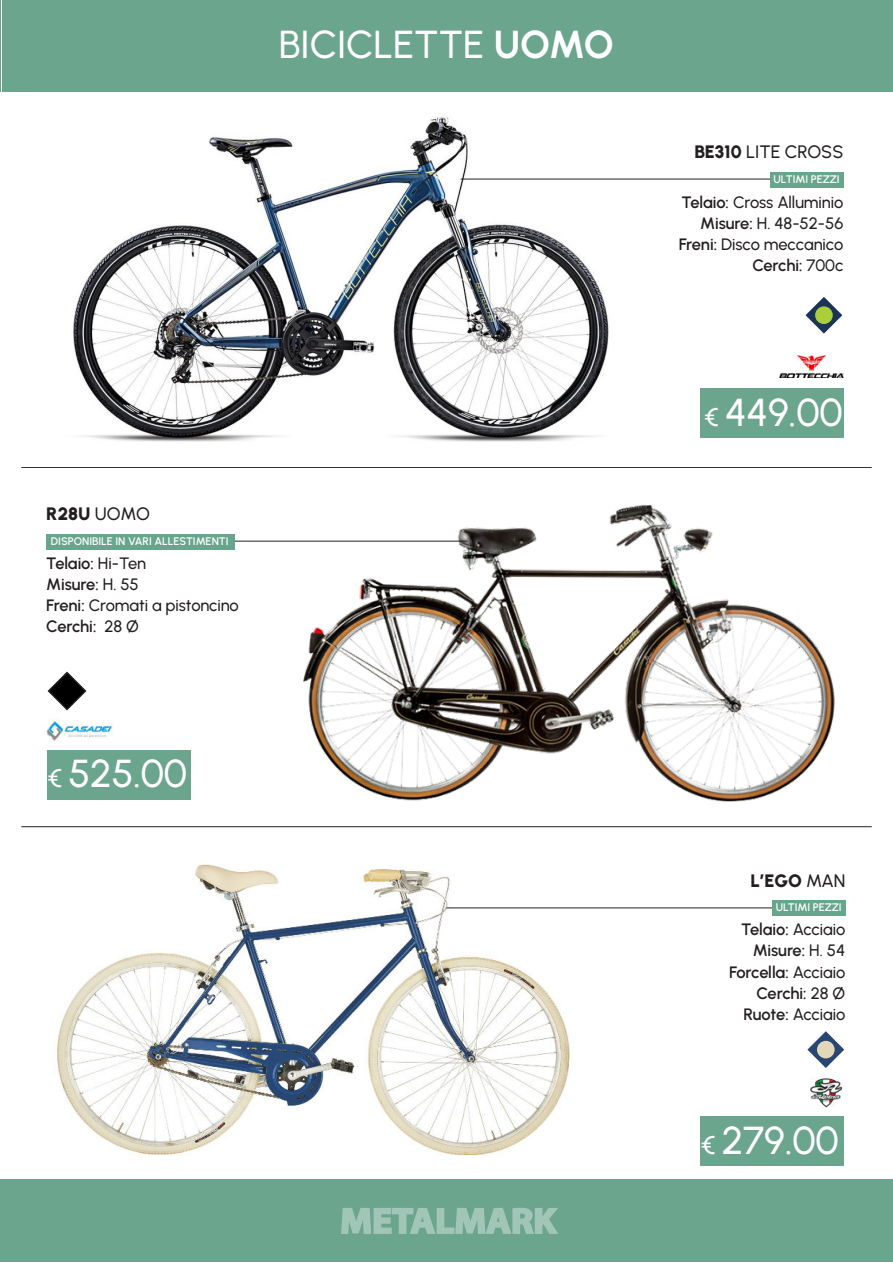
<style>
.page{position:relative;width:893px;height:1263px;background:#fff}
.page>*{position:absolute;margin:0;border:0;box-sizing:border-box;transform-origin:0 0}
.t1{font:500 39px "Urbanist";color:#fff}
.t2{font:900 18px "Urbanist";color:#231f20}
.t3{font:500 18px "Urbanist";color:#231f20}
.t4{font:500 16.5px/21px "Urbanist";letter-spacing:-.005em;color:#231f20}
.t5{font:600 16.5px/21px "Urbanist";letter-spacing:-.01em;color:#231f20;text-align:right}
.t6{font:600 10.95px "Urbanist";color:#fff}
.s1{font-weight:700}
.s2{font-weight:500}
.s3{font-weight:600}
.s4{font-size:25.5px}
.s5{font-weight:900}
</style>
<div class="page">
<hr style="left:0;top:1px;width:1px;height:91px;background:#6ba58e">
<div style="left:2px;top:1px;width:891px;height:91px;background:#6ba58e"></div>
<hr style="left:0;top:1179px;width:2px;height:83px;background:#6ba58e">
<div style="left:3px;top:1179px;width:890px;height:83px;background:#6ba58e"></div>
<svg style="left:341px;top:1208px;width:217px;height:26px"></svg>
<div style="left:700px;top:1117px;width:143px;height:49px;background:#6ba58e"></div>
<div style="left:700px;top:388px;width:143px;height:49px;background:#6ba58e"></div>
<div style="left:48px;top:750px;width:143px;height:49px;background:#6ba58e"></div>
<hr style="left:21px;top:826px;width:851px;height:1px;background:#231f20">
<hr style="left:21px;top:467px;width:851px;height:1px;background:#231f20">
<img style="left:73px;top:116px;width:554px;height:326px">
<img style="left:297px;top:504px;width:538px;height:298px">
<hr style="left:446px;top:907px;width:399px;height:1px;background:#231f20">
<hr style="left:46px;top:541px;width:422px;height:1px;background:#231f20">
<hr style="left:461px;top:179px;width:382px;height:1px;background:#231f20">
<img style="left:46px;top:719px;width:67px;height:23px">
<div style="left:46px;top:534px;width:189px;height:15px;background:#68a58d"></div>
<svg style="left:47px;top:671px;width:40px;height:40px"></svg>
<svg style="left:805px;top:297px;width:37px;height:37px"></svg>
<img style="left:56px;top:864px;width:531px;height:292px">
<img style="left:779px;top:356px;width:64px;height:21px">
<div style="left:770px;top:172px;width:73px;height:15px;background:#68a58d"></div>
<img style="left:811px;top:1078px;width:30px;height:29px">
<div style="left:772px;top:900px;width:73px;height:15px;background:#68a58d"></div>
<div style="left:815px;top:306px;width:18px;height:18px;background:#abcf38;border-radius:50%"></div>
<svg style="left:807px;top:1031px;width:37px;height:37px"></svg>
<div style="left:817px;top:1041px;width:18px;height:17px;background:#e2d7b9;border-radius:50%"></div>
<h1 class="t1" style="left:279px;top:21px;width:336px">BICICLETTE <span class="s1">UOMO</span></h1>
<p class="t2" style="left:46px;top:503px;width:105px">R28U <span class="s2">UOMO</span></p>
<p class="t4" style="left:46px;top:552px;width:194px"><span class="s3">Telaio:</span> Hi-Ten<br><span class="s3">Misure:</span> H. 55<br><span class="s3">Freni:</span> Cromati a pistoncino<br><span class="s3">Cerchi:</span> 28 Ø</p>
<p class="t6" style="left:51px;top:535px;width:179px">DISPONIBILE IN VARI ALLESTIMENTI</p>
<h1 class="t1" style="left:47px;top:750px;width:141px"><span class="s4">€</span> 525.00</h1>
<p class="t3" style="left:694px;top:141px;width:150px"><span class="s5">BE310</span> LITE CROSS</p>
<p class="t4" style="left:679px;top:191px;width:166px;text-align:right"><span class="s3">Telaio:</span> Cross Alluminio<br><span class="s3">Misure:</span> H. 48-52-56<br><span class="s3">Freni:</span> Disco meccanico<br><span class="s3">Cerchi:</span> 700c</p>
<p class="t6" style="left:774px;top:173px;width:68px">ULTIMI PEZZI</p>
<h1 class="t1" style="left:704px;top:388px;width:140px"><span class="s4">€</span> 449.00</h1>
<p class="t2" style="left:751px;top:870px;width:96px">L’EGO <span class="s2">MAN</span></p>
<p class="t6" style="left:776px;top:901px;width:68px">ULTIMI PEZZI</p>
<p class="t5" style="left:729px;top:919px;width:118px">Telaio: <span class="s2">Acciaio<br></span>Misure: <span class="s2">H. 54<br></span>Forcella: <span class="s2">Acciaio<br></span>Cerchi: <span class="s2">28 Ø<br></span>Ruote: <span class="s2">Acciaio</span></p>
<h1 class="t1" style="left:701px;top:1117px;width:139px"><span class="s4">€</span> 279.00</h1>
</div>
